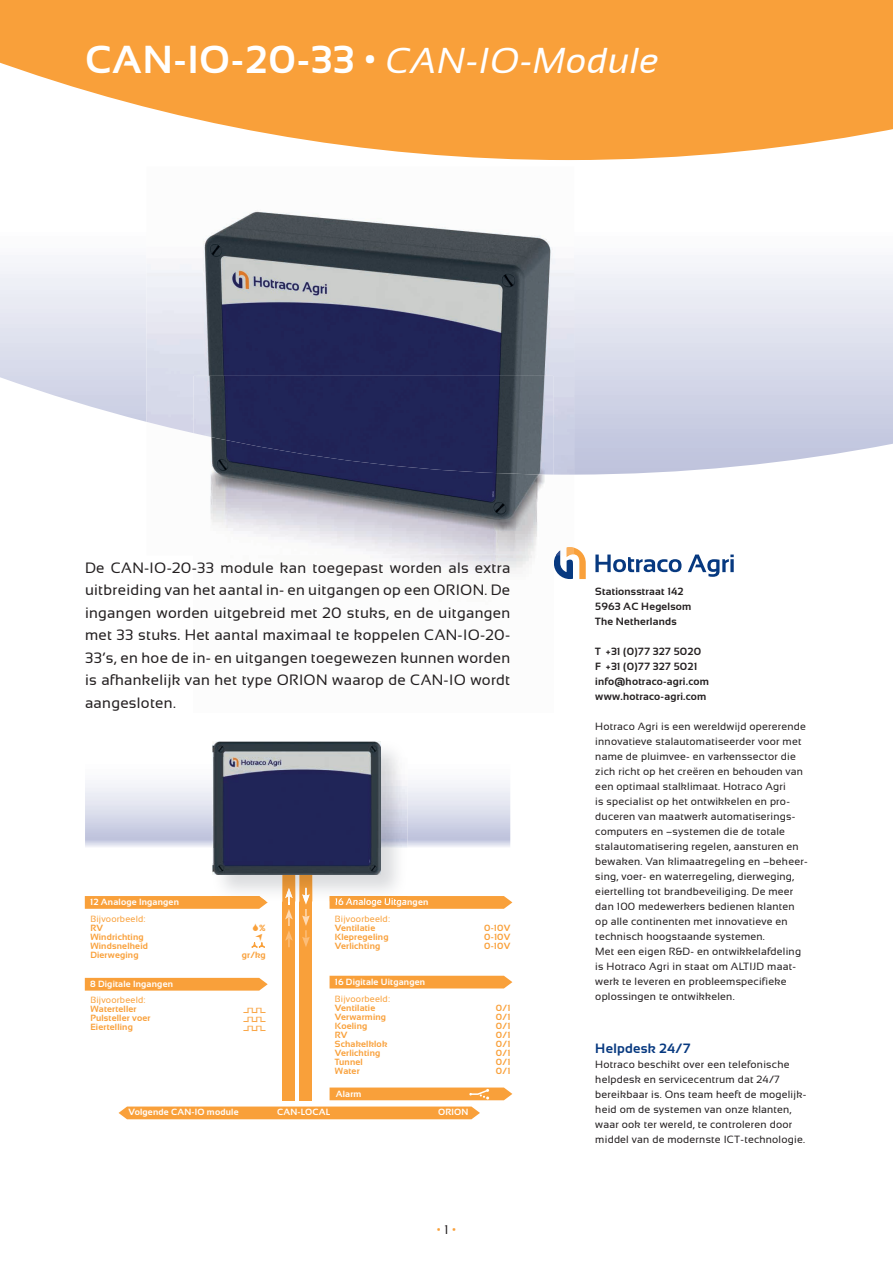
<style>
.page{position:relative;width:893px;height:1263px;background:#fff}
.page>*{position:absolute;margin:0;border:0;box-sizing:border-box;transform-origin:0 0}
.t1{font:700 39px "Sansation";letter-spacing:.02em;color:#fff}
.t2{font:15px/22.5px "Sansation";letter-spacing:.02em;color:#231f20;text-align:justify}
.t3{font:700 13.5px "Sansation";letter-spacing:.02em;color:#073980}
.t4{font:12.75px "Sansation";color:#f9a03a}
.t5{font:10.5px/15px "Sansation";letter-spacing:.02em;color:#231f20}
.t6{font:700 10.5px/15px "Sansation";letter-spacing:.02em;color:#231f20}
.t7{font:700 9px/9px "Sansation";letter-spacing:.02em;color:#f9a03a}
.t8{font:700 9px "Sansation";letter-spacing:.02em;color:#fff}
.t9{font:9px "Sansation";letter-spacing:.02em;color:#f9a03a}
.s1{font-weight:400;font-style:italic;font-size:36px}
.s2{font-size:6px}
.s3{color:#231f20}
</style>
<div class="page">
<svg style="left:0;top:160px;width:893px;height:315px"></svg>
<svg style="left:0;top:0;width:893px;height:160px;background:#f9ae57"></svg>
<svg style="left:595px;top:554px;width:86px;height:18px"></svg>
<svg style="left:688px;top:554px;width:46px;height:23px"></svg>
<img style="left:209px;top:475px;width:336px;height:80px">
<img style="left:146px;top:167px;width:428px;height:308px">
<svg style="left:554px;top:547px;width:32px;height:32px"></svg>
<img style="left:194px;top:376px;width:359px;height:99px">
<div style="left:283px;top:875px;width:12px;height:226px;background:#f9a03a"></div>
<div style="left:300px;top:875px;width:12px;height:226px;background:#f9a03a"></div>
<svg style="left:119px;top:1106px;width:361px;height:13px;background:#f9a546"></svg>
<svg style="left:85px;top:896px;width:183px;height:13px;background:#f9a340"></svg>
<div style="left:85px;top:978px;width:183px;height:12px;background:#f9a03a"></div>
<svg style="left:330px;top:896px;width:182px;height:13px;background:#f9a545"></svg>
<div style="left:330px;top:976px;width:182px;height:12px;background:#f9a03a"></div>
<svg style="left:330px;top:1087px;width:182px;height:13px;background:#f9a74a"></svg>
<svg style="left:85px;top:783px;width:425px;height:64px;background:#daddeb"></svg>
<img style="left:212px;top:745px;width:186px;height:156px">
<img style="left:283px;top:875px;width:12px;height:26px">
<img style="left:300px;top:875px;width:12px;height:26px">
<img style="left:212px;top:896px;width:54px;height:5px">
<img style="left:330px;top:896px;width:77px;height:5px">
<svg style="left:285px;top:888px;width:8px;height:59px"></svg>
<svg style="left:302px;top:888px;width:8px;height:59px"></svg>
<img style="left:335px;top:898px;width:72px;height:3px">
<img style="left:212px;top:758px;width:195px;height:90px">
<img style="left:213px;top:741px;width:168px;height:134px">
<svg style="left:251px;top:942px;width:14px;height:6px"></svg>
<h1 class="t1" style="left:85px;top:37px;width:575px">CAN-IO-20-33 • <span class="s1">CAN-IO-Module</span></h1>
<p class="t2" style="left:85px;top:556px;width:427px">De CAN-IO-20-33 module kan toegepast worden als extra uitbreiding van het aantal in- en uitgangen op een ORION. De ingangen worden uitgebreid met 20 stuks, en de uitgangen met 33 stuks. Het aantal maximaal te koppelen CAN-IO-20- 33’s, en hoe de in- en uitgangen toegewezen kunnen worden is afhankelijk van het type ORION waarop de CAN-IO wordt aangesloten.</p>
<p class="t8" style="left:90px;top:897px;width:90px">12 Analoge Ingangen</p>
<p class="t9" style="left:90px;top:914px;width:57px">Bijvoorbeeld:</p>
<p class="t7" style="left:90px;top:923px;width:14px">RV</p>
<p class="t7" style="left:259px;top:923px;width:8px">%</p>
<p class="t7" style="left:90px;top:932px;width:59px">Windrichting<br>Windsnelheid<br>Dierweging</p>
<p class="t7" style="left:242px;top:950px;width:26px">gr/kg</p>
<p class="t8" style="left:335px;top:896px;width:95px">16 Analoge Uitgangen</p>
<p class="t9" style="left:335px;top:914px;width:57px">Bijvoorbeeld:</p>
<p class="t7" style="left:335px;top:923px;width:42px">Ventilatie</p>
<p class="t7" style="left:484px;top:923px;width:28px">0-10V</p>
<p class="t7" style="left:335px;top:932px;width:55px">Klepregeling</p>
<p class="t7" style="left:484px;top:932px;width:28px">0-10V</p>
<p class="t7" style="left:335px;top:941px;width:47px">Verlichting</p>
<p class="t7" style="left:484px;top:941px;width:28px">0-10V</p>
<p class="t8" style="left:90px;top:978px;width:84px">8 Digitale Ingangen</p>
<p class="t8" style="left:335px;top:976px;width:92px">16 Digitale Uitgangen</p>
<p class="t9" style="left:90px;top:995px;width:57px">Bijvoorbeeld:</p>
<p class="t7" style="left:90px;top:1005px;width:48px">Waterteller</p>
<p class="t7" style="left:244px;top:1005px;width:24px">_<span class="s2">∏</span>_<span class="s2">∏</span>_</p>
<p class="t7" style="left:90px;top:1014px;width:62px">Pulsteller voer</p>
<p class="t7" style="left:244px;top:1014px;width:24px">_<span class="s2">∏</span>_<span class="s2">∏</span>_</p>
<p class="t7" style="left:90px;top:1023px;width:44px">Eiertelling</p>
<p class="t7" style="left:244px;top:1023px;width:24px">_<span class="s2">∏</span>_<span class="s2">∏</span>_</p>
<p class="t9" style="left:335px;top:994px;width:57px">Bijvoorbeeld:</p>
<p class="t7" style="left:335px;top:1003px;width:42px">Ventilatie</p>
<p class="t7" style="left:496px;top:1003px;width:16px">0/1</p>
<p class="t7" style="left:335px;top:1012px;width:53px">Verwarming</p>
<p class="t7" style="left:496px;top:1012px;width:16px">0/1</p>
<p class="t7" style="left:335px;top:1021px;width:34px">Koeling</p>
<p class="t7" style="left:496px;top:1021px;width:16px">0/1</p>
<p class="t7" style="left:335px;top:1030px;width:14px">RV</p>
<p class="t7" style="left:496px;top:1030px;width:16px">0/1</p>
<p class="t7" style="left:335px;top:1039px;width:54px">Schakelklok</p>
<p class="t7" style="left:496px;top:1039px;width:16px">0/1</p>
<p class="t7" style="left:335px;top:1048px;width:47px">Verlichting</p>
<p class="t7" style="left:496px;top:1048px;width:16px">0/1</p>
<p class="t7" style="left:335px;top:1057px;width:30px">Tunnel</p>
<p class="t7" style="left:496px;top:1057px;width:16px">0/1</p>
<p class="t7" style="left:335px;top:1066px;width:26px">Water</p>
<p class="t7" style="left:496px;top:1066px;width:16px">0/1</p>
<p class="t8" style="left:336px;top:1089px;width:27px">Alarm</p>
<p class="t8" style="left:128px;top:1107px;width:112px">Volgende CAN-IO module</p>
<p class="t8" style="left:277px;top:1107px;width:55px">CAN-LOCAL</p>
<p class="t8" style="left:438px;top:1107px;width:32px">ORION</p>
<p class="t4" style="left:437px;top:1223px;width:21px">• <span class="s3">1</span> •</p>
<p class="t6" style="left:595px;top:584px;width:98px">Stationsstraat 142<br>5963 AC Hegelsom<br>The Netherlands</p>
<p class="t6" style="left:595px;top:644px;width:115px">T +31 (0)77 327 5020<br>F +31 (0)77 327 5021 info@hotraco-agri.com www.hotraco-agri.com</p>
<p class="t5" style="left:595px;top:719px;width:214px">Hotraco Agri is een wereld wijd opererende innovatieve stalautomatiseerder voor met name de pluimvee- en varkenssector die zich richt op het creëren en behouden van een optimaal stalklimaat. Hotraco Agri<br>is specialist op het ontwikkelen en pro&shy;duceren van maatwerk automatiserings&shy;computers en –systemen die de totale stalautomatisering regelen, aansturen en bewaken. Van klimaatregeling en –beheer&shy;sing, voer- en waterregeling, dierweging, eiertelling tot brandbeveiliging. De meer dan 100 medewerkers bedienen klanten op alle continenten met innovatieve en technisch hoogstaande systemen.<br>Met een eigen R&amp;D- en ontwikkelafdeling is Hotraco Agri in staat om ALTIJD maat&shy;werk te leveren en probleemspecifieke oplossingen te ontwikkelen.</p>
<p class="t3" style="left:595px;top:1040px;width:97px">Helpdesk 24/7</p>
<p class="t5" style="left:595px;top:1056px;width:212px">Hotraco beschikt over een telefonische helpdesk en servicecentrum dat 24/7 bereikbaar is. Ons team heeft de mogelijk&shy;heid om de systemen van onze klanten, waar ook ter wereld, te controleren door middel van de modernste ICT-technologie.</p>
</div>
